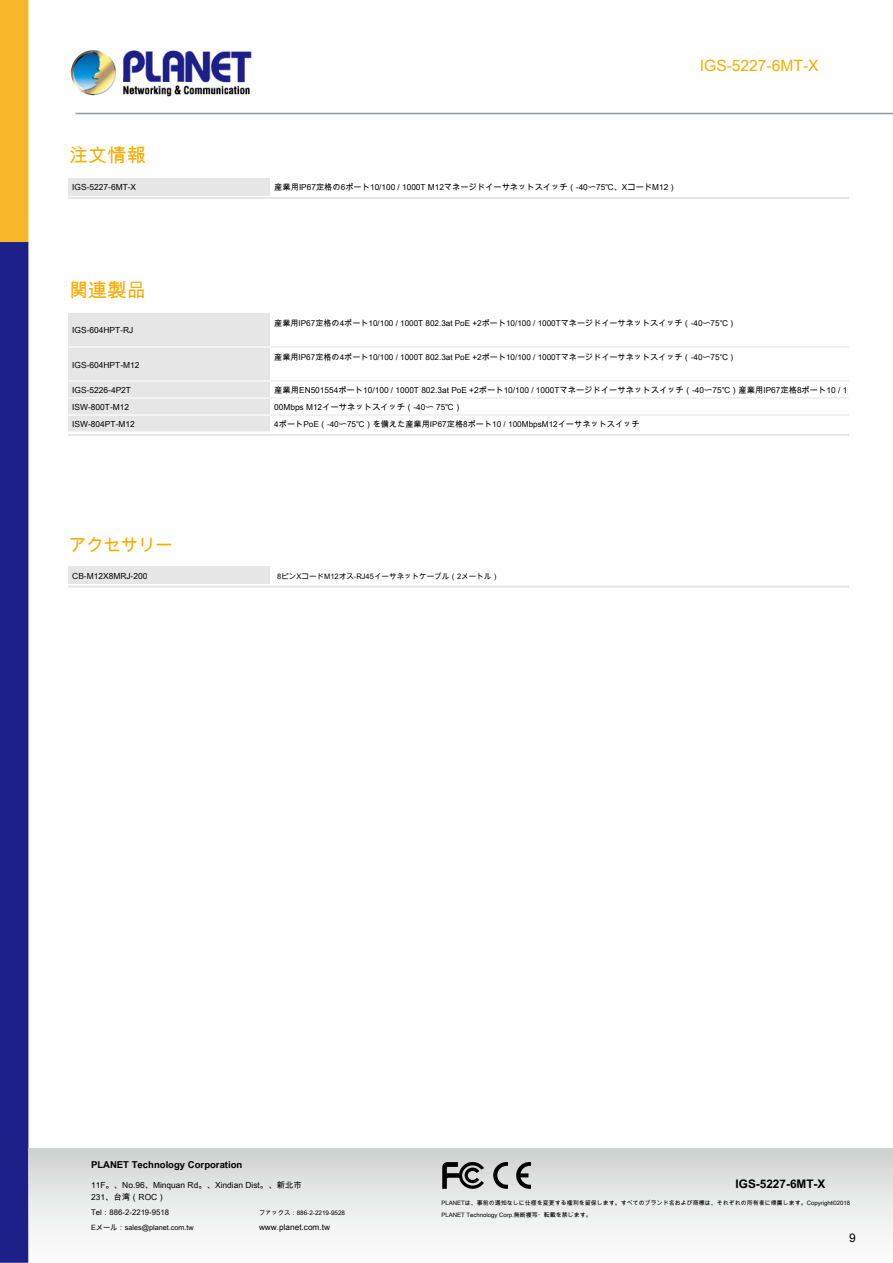
<style>
.page{position:relative;width:893px;height:1263px;background:#fff}
.page>*{position:absolute;margin:0;border:0;box-sizing:border-box;transform-origin:0 0}
.t1{font:19.2px "Arial Unicode MS";color:#f7ac00}
.t2{font:17.25px "Arial Unicode MS";color:#f7ac00}
.t3{font:15.6px "Arial Unicode MS";color:#f7ac00}
.t4{font:12px "Arial Unicode MS";color:#000}
.t5{font:700 11.85px "Arial Unicode MS";color:#000}
.t6{font:700 9.6px "Arial Unicode MS";color:#000}
.t7{font:8.4px/17px "Arial Unicode MS";color:#000}
.t8{font:8.25px/17px "Arial Unicode MS";color:#000}
.t9{font:8.1px "Arial Unicode MS";color:#000}
.t10{font:7.8px "Arial Unicode MS";color:#000}
.t11{font:7.5px "Arial Unicode MS";color:#000}
.t12{font:7.2px "Arial Unicode MS";color:#000}
.t13{font:6.3px "Arial Unicode MS";color:#000}
.t14{font:6px/12px "Arial Unicode MS";color:#000}
</style>
<div class="page">
<img style="left:0;top:0;width:893px;height:1263px">
<div style="left:29px;top:1148px;width:864px;height:115px;background:linear-gradient(to bottom,#d2d3d3,#fff)"></div>
<svg style="left:442px;top:1162px;width:42px;height:27px"></svg>
<svg style="left:493px;top:1162px;width:15px;height:27px"></svg>
<svg style="left:516px;top:1162px;width:15px;height:27px"></svg>
<div style="left:68px;top:178px;width:202px;height:17px;background:#e6e6e6"></div>
<div style="left:270px;top:178px;width:579px;height:17px;background:#fff"></div>
<hr style="left:68px;top:197px;width:202px;height:2px;background:#e6e6e6">
<hr style="left:270px;top:197px;width:579px;height:2px;background:#e6e6e6">
<div style="left:68px;top:567px;width:202px;height:17px;background:#e6e6e6"></div>
<div style="left:270px;top:567px;width:579px;height:17px;background:#fff"></div>
<hr style="left:68px;top:585px;width:202px;height:3px;background:#e6e6e6">
<hr style="left:270px;top:585px;width:579px;height:3px;background:#e6e6e6">
<div style="left:68px;top:313px;width:202px;height:118px;background:#e6e6e6"></div>
<svg style="left:270px;top:313px;width:579px;height:118px"></svg>
<hr style="left:68px;top:346px;width:202px;height:1px;background:#fff">
<hr style="left:68px;top:380px;width:202px;height:1px;background:#fff">
<hr style="left:68px;top:397px;width:202px;height:1px;background:#fff">
<hr style="left:68px;top:414px;width:202px;height:1px;background:#fff">
<hr style="left:68px;top:431px;width:202px;height:1px;background:#fff">
<hr style="left:270px;top:312px;width:579px;height:1px;background:#fff">
<hr style="left:270px;top:431px;width:579px;height:1px;background:#fff">
<hr style="left:270px;top:346px;width:579px;height:1px;background:#e6e6e6">
<hr style="left:270px;top:380px;width:579px;height:1px;background:#e6e6e6">
<hr style="left:270px;top:397px;width:579px;height:1px;background:#e6e6e6">
<hr style="left:270px;top:414px;width:579px;height:1px;background:#e6e6e6">
<hr style="left:68px;top:434px;width:202px;height:2px;background:#e6e6e6">
<hr style="left:270px;top:434px;width:579px;height:2px;background:#e6e6e6">
<h3 class="t3" style="left:700px;top:54px;width:120px">IGS-5227-6MT-X</h3>
<h1 class="t1" style="left:69px;top:142px;width:78px">注文情報</h1>
<p class="t7" style="left:72px;top:178px;width:65px">IGS-5227-6MT-X</p>
<p class="t8" style="left:274px;top:179px;width:404px">産業用IP67定格の6ポート10/100 / 1000T M12マネージドイーサネットスイッチ（-40〜75℃、XコードM12）</p>
<h1 class="t1" style="left:69px;top:276px;width:78px">関連製品</h1>
<p class="t7" style="left:72px;top:322px;width:63px">IGS-604HPT-RJ</p>
<p class="t7" style="left:72px;top:356px;width:69px">IGS-604HPT-M12</p>
<p class="t7" style="left:72px;top:381px;width:64px">IGS-5226-4P2T<br>ISW-800T-M12<br>ISW-804PT-M12</p>
<p class="t9" style="left:274px;top:318px;width:463px">産業用IP67定格の4ポート10/100 / 1000T 802.3at PoE +2ポート10/100 / 1000Tマネージドイーサネットスイッチ（-40〜75℃）</p>
<p class="t9" style="left:274px;top:352px;width:463px">産業用IP67定格の4ポート10/100 / 1000T 802.3at PoE +2ポート10/100 / 1000Tマネージドイーサネットスイッチ（-40〜75℃）</p>
<p class="t8" style="left:274px;top:381px;width:574px">産業用EN501554ポート10/100 / 1000T 802.3at PoE +2ポート10/100 / 1000Tマネージドイーサネットスイッチ（-40〜75℃）産業用IP67定格8ポート10 / 1<br>00Mbps M12イーサネットスイッチ（-40〜 75℃）<br>4ポートPoE（-40〜75℃）を備えた産業用IP67定格8ポート10 / 100MbpsM12イーサネットスイッチ</p>
<h2 class="t2" style="left:69px;top:532px;width:105px">アクセサリー</h2>
<p class="t7" style="left:72px;top:567px;width:77px">CB-M12X8MRJ-200</p>
<p class="t11" style="left:277px;top:571px;width:223px">8ピンXコードM12オス-RJ45イーサネットケーブル（2メートル）</p>
<p class="t6" style="left:91px;top:1158px;width:153px">PLANET Technology Corporation</p>
<p class="t7" style="left:91px;top:1178px;width:212px;line-height:12px">11F。、No.96、Minquan Rd。、Xindian Dist。、新北市<br>231、台湾（ROC）</p>
<p class="t10" style="left:91px;top:1206px;width:80px">Tel：886-2-2219-9518</p>
<p class="t13" style="left:259px;top:1208px;width:88px">ファックス：886-2-2219-9528</p>
<p class="t12" style="left:91px;top:1222px;width:104px">Eメール：sales@planet.com.tw</p>
<p class="t8" style="left:259px;top:1218px;width:73px">www.planet.com.tw</p>
<h3 class="t5" style="left:736px;top:1175px;width:91px">IGS-5227-6MT-X</h3>
<p class="t14" style="left:441px;top:1197px;width:410px">PLANETは、事前の通知なしに仕様を変更する権利を留保します。すべてのブランド名および商標は、それぞれの所有者に帰属します。Copyright©2018<br>PLANET Technology Corp.無断複写・転載を禁じます。</p>
<h3 class="t4" style="left:849px;top:1229px;width:8px">9</h3>
</div>
